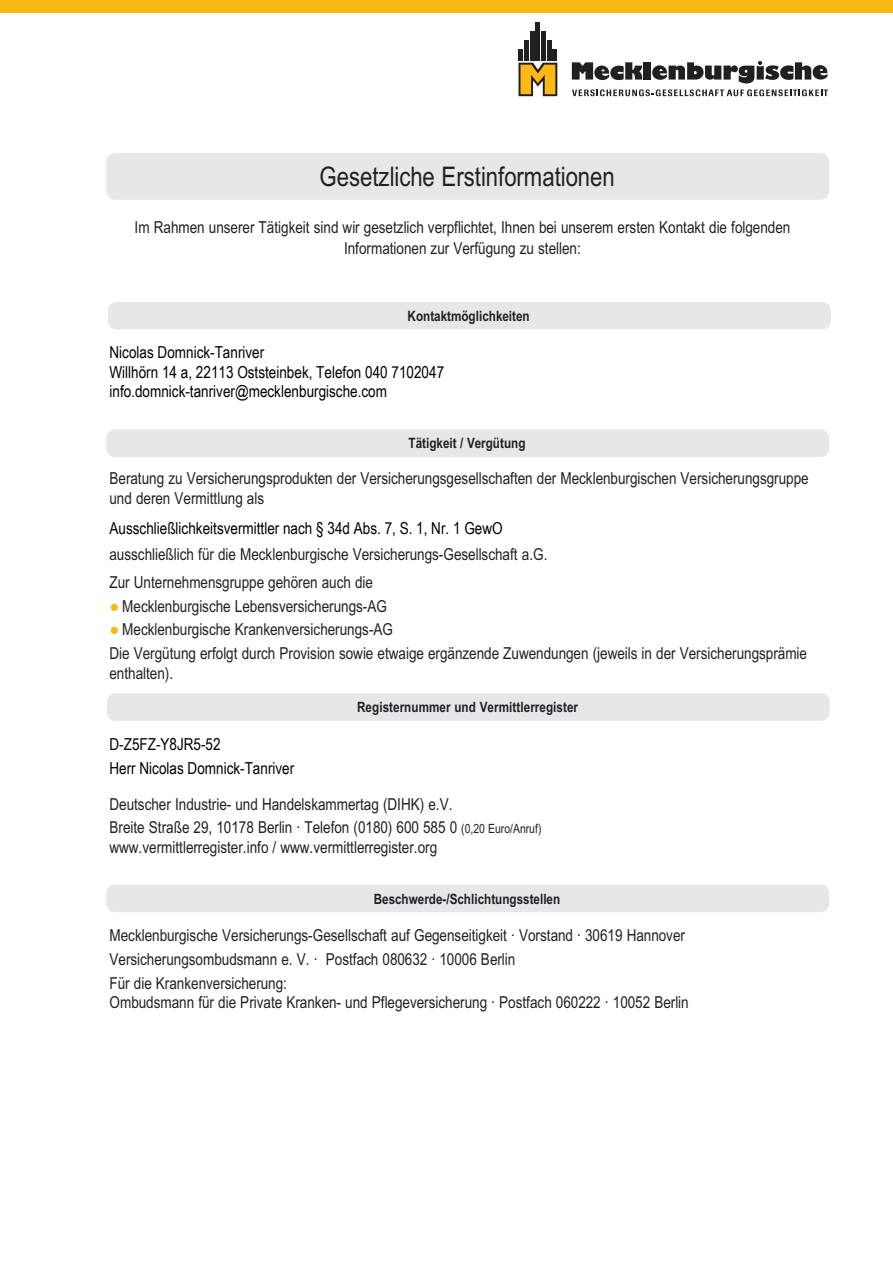
<style>
.page{position:relative;width:893px;height:1263px;background:#fff}
.page>*{position:absolute;margin:0;border:0;box-sizing:border-box;transform-origin:0 0}
.t1{font:27px "Arial Narrow MT Pro";color:#231f20}
.t2{font:16.5px/23.7px "Arial Narrow MT Pro";color:#231f20}
.t3{font:16.5px/19.5px "Arial Narrow";color:#000}
.t4{font:700 14.25px "Arial Narrow MT Pro";color:#231f20}
.s1{font-family:"Times New Roman";color:#fcb814}
.s2{font-size:12.75px}
</style>
<div class="page">
<div style="left:106px;top:153px;width:723px;height:47px;background:#e6e7e9;border-radius:9px"></div>
<div style="left:108px;top:302px;width:723px;height:28px;background:#e6e7e9;border-radius:9px"></div>
<div style="left:107px;top:693px;width:723px;height:28px;background:#e6e7e9;border-radius:9px"></div>
<div style="left:106px;top:884px;width:723px;height:28px;background:#e6e7e9;border-radius:9px"></div>
<div style="left:106px;top:429px;width:723px;height:28px;background:#e6e7e9;border-radius:9px"></div>
<svg style="left:518px;top:63px;width:39px;height:33px"></svg>
<div style="left:518px;top:49px;width:5px;height:12px;background:#231f20"></div>
<div style="left:524px;top:40px;width:5px;height:21px;background:#231f20"></div>
<div style="left:530px;top:31px;width:5px;height:30px;background:#231f20"></div>
<hr style="left:536px;top:23px;width:4px;height:38px;background:#231f20">
<div style="left:541px;top:31px;width:5px;height:30px;background:#231f20"></div>
<div style="left:547px;top:40px;width:5px;height:21px;background:#231f20"></div>
<hr style="left:553px;top:49px;width:4px;height:12px;background:#231f20">
<svg style="left:572px;top:61px;width:256px;height:35px"></svg>
<div style="left:0;top:0;width:893px;height:13px;background:#fcb814"></div>
<h1 class="t1" style="left:320px;top:160px;width:297px">Gesetzliche Erstinformationen</h1>
<p class="t2" style="left:135px;top:217px;width:657px;line-height:21px;text-align:center">Im Rahmen unserer Tätigkeit sind wir gesetzlich verpflichtet, Ihnen bei unserem ersten Kontakt die folgenden<br>Informationen zur Verfügung zu stellen:</p>
<p class="t4" style="left:408px;top:307px;width:124px">Kontaktmöglichkeiten</p>
<p class="t3" style="left:110px;top:343px;width:336px">Nicolas Domnick-Tanriver<br>Willhörn 14 a, 22113 Oststeinbek, Telefon 040 7102047 info.domnick-tanriver@mecklenburgische.com</p>
<p class="t4" style="left:409px;top:435px;width:119px">Tätigkeit / Vergütung</p>
<p class="t2" style="left:109px;top:469px;width:701px;line-height:19.5px">Beratung zu Versicherungsprodukten der Versicherungsgesellschaften der Mecklenburgischen Versicherungsgruppe und deren Vermittlung als</p>
<p class="t3" style="left:110px;top:518px;width:395px">Ausschließlichkeitsvermittler nach § 34d Abs. 7, S. 1, Nr. 1 GewO</p>
<p class="t2" style="left:109px;top:540px;width:440px;line-height:28px">ausschließlich für die Mecklenburgische Versicherungs-Gesellschaft a.G.<br>Zur Unternehmensgruppe gehören auch die</p>
<p class="t2" style="left:109px;top:594px;width:279px"><span class="s1">●</span> Mecklenburgische Lebensversicherungs-AG</p>
<p class="t2" style="left:109px;top:617px;width:699px"><span class="s1">●</span> Mecklenburgische Krankenversicherungs-AG<br>Die Vergütung erfolgt durch Provision sowie etwaige ergänzende Zuwendungen (jeweils in der Versicherungsprämie</p>
<p class="t2" style="left:109px;top:661px;width:65px">enthalten).</p>
<p class="t3" style="left:110px;top:732px;width:186px;line-height:24px">D-Z5FZ-Y8JR5-52<br>Herr Nicolas Domnick-Tanriver</p>
<p class="t4" style="left:357px;top:698px;width:223px">Registernummer und Vermittlerregister</p>
<p class="t2" style="left:109px;top:792px;width:433px">Deutscher Industrie- und Handelskammertag (DIHK) e.V.<br>Breite Straße 29, 10178 Berlin · Telefon (0180) 600 585 0 <span class="s2">(0,20 Euro/Anruf)</span></p>
<p class="t2" style="left:109px;top:835px;width:329px">www.vermittlerregister.info / www.vermittlerregister.org</p>
<p class="t4" style="left:374px;top:890px;width:188px">Beschwerde-/Schlichtungsstellen</p>
<p class="t2" style="left:109px;top:923px;width:577px">Mecklenburgische Versicherungs-Gesellschaft auf Gegenseitigkeit · Vorstand · 30619 Hannover<br>Versicherungsombudsmann e. V. · Postfach 080632 · 10006 Berlin<br>Für die Krankenversicherung:</p>
<p class="t2" style="left:109px;top:990px;width:581px">Ombudsmann für die Private Kranken- und Pflegeversicherung · Postfach 060222 · 10052 Berlin</p>
</div>
